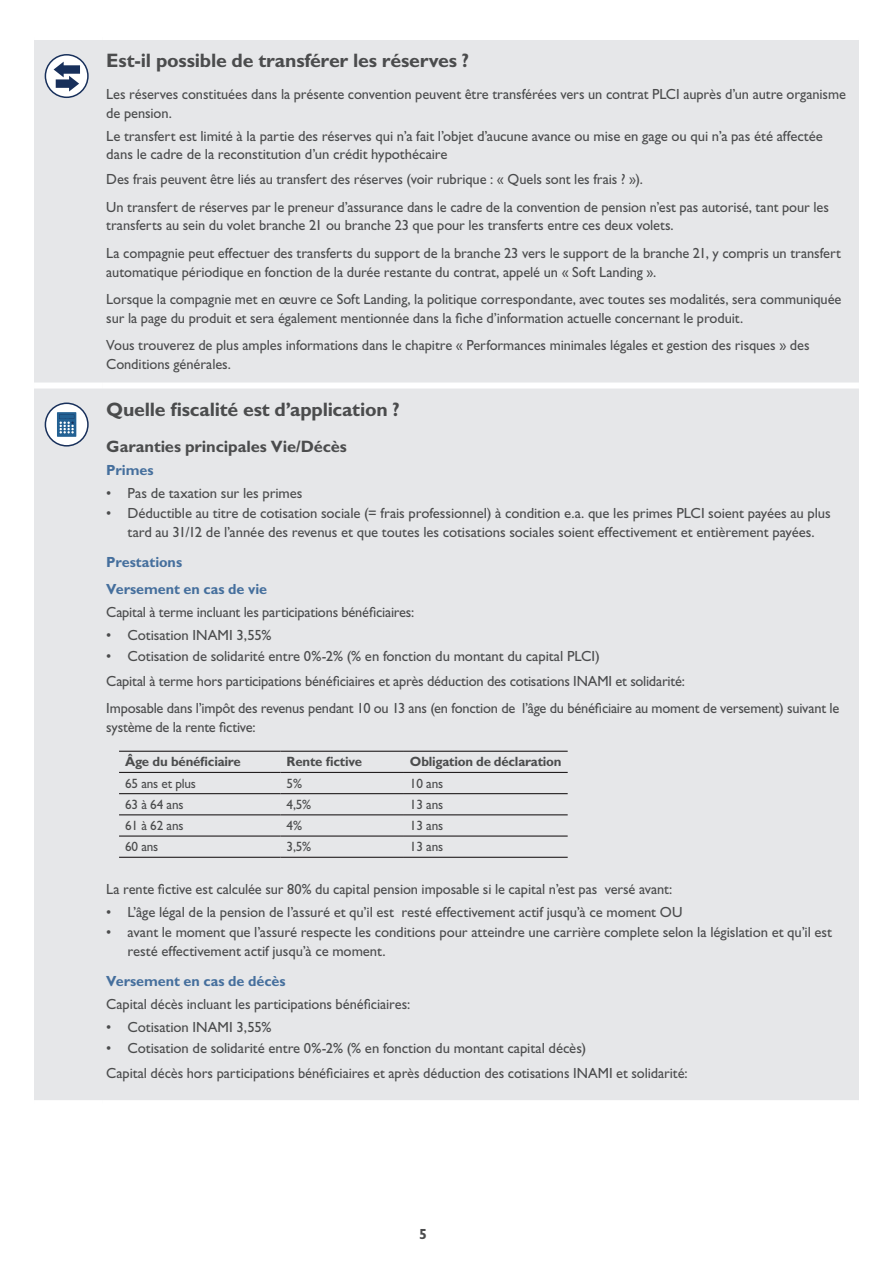
<style>
.page{position:relative;width:893px;height:1263px;background:#fff}
.page>*{position:absolute;margin:0;border:0;box-sizing:border-box;transform-origin:0 0}
.Hoofdtitel{font:700 19.5px "Gill Sans Std";letter-spacing:-.01em;color:#4b4c4d}
.Tussentitel{font:700 16.5px "Gill Sans Std";letter-spacing:-.005em;color:#4b4c4d}
.Broodtekst{font:14.7px/18.8px "Gill Sans Std";letter-spacing:-.005em;color:#4b4c4d}
.Bullets_niveau_1{font:14.7px/18.8px "Gill Sans Std";letter-spacing:-.005em;color:#4b4c4d}
.Tussentitel-2{font:700 14.7px "Gill Sans Std";color:#456f9d}
.Broodtekst-2{font:700 14.7px "Gill Sans Std";letter-spacing:-.005em;color:#456f9d}
.t1{font:700 14.7px "Gill Sans Std";color:#4b4c4d}
.Broodtekst-3{font:13.5px "Gill Sans Std";letter-spacing:-.015em;color:#4b4c4d}
.Broodtekst-4{font:700 13.5px "Gill Sans Std";letter-spacing:-.015em;color:#4b4c4d}
</style>
<div class="page">
<div style="left:34px;top:40px;width:825px;height:1060px;background:#e6e7e9"></div>
<div style="left:102px;top:382px;width:757px;height:6px;background:#fff"></div>
<div style="left:34px;top:382px;width:68px;height:6px;background:#fff"></div>
<svg style="left:45px;top:54px;width:44px;height:44px"></svg>
<svg style="left:45px;top:402px;width:44px;height:45px"></svg>
<hr style="left:119px;top:751px;width:162px;height:1px;background:#231f20">
<hr style="left:281px;top:751px;width:123px;height:1px;background:#231f20">
<hr style="left:404px;top:751px;width:164px;height:1px;background:#231f20">
<hr style="left:119px;top:772px;width:162px;height:1px;background:#231f20">
<hr style="left:281px;top:772px;width:123px;height:1px;background:#231f20">
<hr style="left:404px;top:772px;width:164px;height:1px;background:#231f20">
<hr style="left:119px;top:793px;width:162px;height:1px;background:#231f20">
<hr style="left:281px;top:793px;width:123px;height:1px;background:#231f20">
<hr style="left:404px;top:793px;width:164px;height:1px;background:#231f20">
<hr style="left:119px;top:814px;width:162px;height:1px;background:#231f20">
<hr style="left:281px;top:814px;width:123px;height:1px;background:#231f20">
<hr style="left:404px;top:814px;width:164px;height:1px;background:#231f20">
<hr style="left:119px;top:835px;width:162px;height:2px;background:#231f20">
<hr style="left:281px;top:835px;width:123px;height:2px;background:#231f20">
<hr style="left:404px;top:835px;width:164px;height:2px;background:#231f20">
<hr style="left:119px;top:857px;width:162px;height:1px;background:#231f20">
<hr style="left:281px;top:857px;width:123px;height:1px;background:#231f20">
<hr style="left:404px;top:857px;width:164px;height:1px;background:#231f20">
<p class="Hoofdtitel" style="left:106px;top:49px;width:364px">Est-il possible de transférer les réserves ?</p>
<p class="Broodtekst" style="left:106px;top:85px;width:741px">Les réserves constituées dans la présente convention peuvent être transférées vers un contrat PLCI auprès d’un autre organisme de pension.</p>
<p class="Bullets_niveau_1" style="left:106px;top:126px;width:718px">Le transfert est limité à la partie des réserves qui n’a fait l’objet d’aucune avance ou mise en gage ou qui n’a pas été affectée dans le cadre de la reconstitution d’un crédit hypothécaire</p>
<p class="Broodtekst" style="left:106px;top:170px;width:538px">Des frais peuvent être liés au transfert des réserves (voir rubrique : « Quels sont les frais ? »).</p>
<p class="Broodtekst" style="left:106px;top:197px;width:724px">Un transfert de réserves par le preneur d’assurance dans le cadre de la convention de pension n’est pas autorisé, tant pour les transferts au sein du volet branche 21 ou branche 23 que pour les transferts entre ces deux volets.</p>
<p class="Broodtekst" style="left:106px;top:243px;width:736px">La compagnie peut effectuer des transferts du support de la branche 23 vers le support de la branche 21, y compris un transfert automatique périodique en fonction de la durée restante du contrat, appelé un « Soft Landing ».</p>
<p class="Broodtekst" style="left:106px;top:289px;width:737px">Lorsque la compagnie met en œuvre ce Soft Landing, la politique correspondante, avec toutes ses modalités, sera communiquée sur la page du produit et sera également mentionnée dans la fiche d’information actuelle concernant le produit.</p>
<p class="Broodtekst" style="left:106px;top:335px;width:705px">Vous trouverez de plus amples informations dans le chapitre « Performances minimales légales et gestion des risques » des<br>Conditions générales.</p>
<p class="Hoofdtitel" style="left:106px;top:398px;width:295px">Quelle fiscalité est d’application ?</p>
<p class="Tussentitel" style="left:106px;top:436px;width:242px">Garanties principales Vie/Décès</p>
<p class="Broodtekst-2" style="left:106px;top:461px;width:49px">Primes</p>
<p class="Broodtekst" style="left:106px;top:483px;width:198px">• Pas de taxation sur les primes</p>
<p class="Broodtekst" style="left:106px;top:504px;width:726px;text-align:center">• Déductible au titre de cotisation sociale (= frais professionnel) à condition e.a. que les primes PLCI soient payées au plus tard au 31/12 de l’année des revenus et que toutes les cotisations sociales soient effectivement et entièrement payées.</p>
<p class="Tussentitel-2" style="left:106px;top:553px;width:77px">Prestations</p>
<p class="Tussentitel-2" style="left:106px;top:580px;width:162px">Versement en cas de vie</p>
<p class="Broodtekst" style="left:106px;top:603px;width:309px">Capital à terme incluant les participations bénéficiaires:</p>
<p class="Broodtekst" style="left:106px;top:626px;width:167px">• Cotisation INAMI 3,55%</p>
<p class="Broodtekst" style="left:106px;top:646px;width:495px">• Cotisation de solidarité entre 0%-2% (% en fonction du montant du capital PLCI)</p>
<p class="Broodtekst" style="left:106px;top:672px;width:580px">Capital à terme hors participations bénéficiaires et après déduction des cotisations INAMI et solidarité:</p>
<p class="Broodtekst" style="left:106px;top:699px;width:734px">Imposable dans l’impôt des revenus pendant 10 ou 13 ans (en fonction de l’âge du bénéficiaire au moment de versement) suivant le système de la rente fictive:</p>
<p class="Broodtekst-4" style="left:125px;top:754px;width:117px">Âge du bénéficiaire</p>
<p class="Broodtekst-4" style="left:287px;top:754px;width:77px">Rente fictive</p>
<p class="Broodtekst-4" style="left:410px;top:754px;width:153px">Obligation de déclaration</p>
<p class="Broodtekst-3" style="left:125px;top:775px;width:73px">65 ans et plus</p>
<p class="Broodtekst-3" style="left:287px;top:775px;width:17px">5%</p>
<p class="Broodtekst-3" style="left:410px;top:775px;width:35px">10 ans</p>
<p class="Broodtekst-3" style="left:125px;top:796px;width:60px">63 à 64 ans</p>
<p class="Broodtekst-3" style="left:287px;top:796px;width:26px">4,5%</p>
<p class="Broodtekst-3" style="left:410px;top:796px;width:35px">13 ans</p>
<p class="Broodtekst-3" style="left:125px;top:818px;width:60px">61 à 62 ans</p>
<p class="Broodtekst-3" style="left:287px;top:818px;width:17px">4%</p>
<p class="Broodtekst-3" style="left:410px;top:818px;width:35px">13 ans</p>
<p class="Broodtekst-3" style="left:125px;top:839px;width:35px">60 ans</p>
<p class="Broodtekst-3" style="left:287px;top:839px;width:26px">3,5%</p>
<p class="Broodtekst-3" style="left:410px;top:839px;width:35px">13 ans</p>
<p class="Broodtekst" style="left:106px;top:879px;width:567px">La rente fictive est calculée sur 80% du capital pension imposable si le capital n’est pas versé avant:</p>
<p class="Broodtekst" style="left:106px;top:902px;width:578px">• L’âge légal de la pension de l’assuré et qu’il est resté effectivement actif jusqu’à ce moment OU</p>
<p class="Broodtekst" style="left:128px;top:923px;width:706px;text-indent:-21px">• avant le moment que l’assuré respecte les conditions pour atteindre une carrière complete selon la législation et qu’il est resté effectivement actif jusqu’à ce moment.</p>
<p class="Tussentitel-2" style="left:106px;top:972px;width:181px">Versement en cas de décès</p>
<p class="Broodtekst" style="left:106px;top:994px;width:305px">Capital décès incluant les participations bénéficiaires:</p>
<p class="Broodtekst" style="left:106px;top:1017px;width:167px">• Cotisation INAMI 3,55%</p>
<p class="Broodtekst" style="left:106px;top:1038px;width:481px">• Cotisation de solidarité entre 0%-2% (% en fonction du montant capital décès)</p>
<p class="Broodtekst" style="left:106px;top:1063px;width:583px">Capital décès hors participations bénéficiaires et après déduction des cotisations INAMI et solidarité:</p>
<p class="t1" style="left:419px;top:1225px;width:9px">5</p>
</div>
